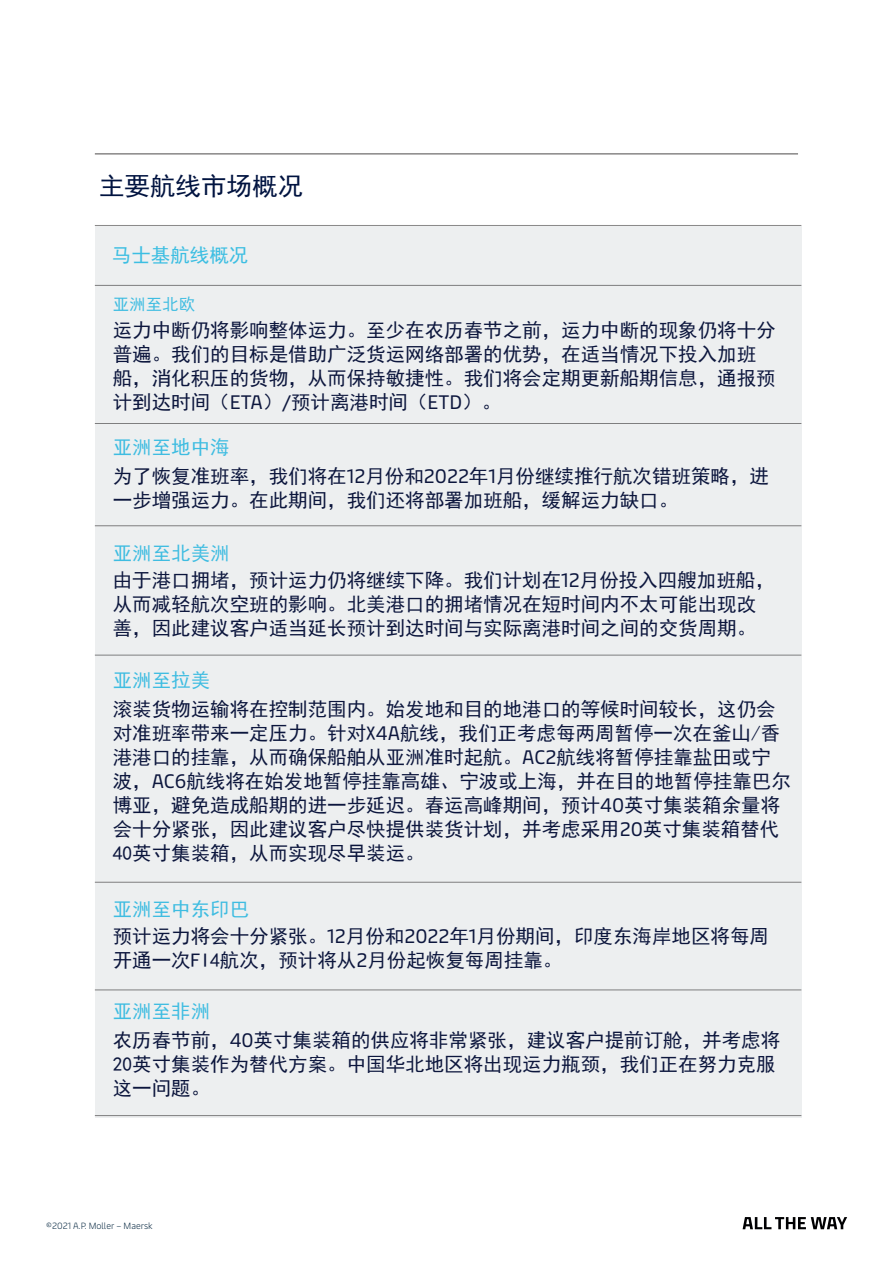
<style>
.page{position:relative;width:893px;height:1263px;background:#fff}
.page>*{position:absolute;margin:0;border:0;box-sizing:border-box;transform-origin:0 0}
.Sub_heading_copy{font:25.5px "Sim Hei";color:#001340}
.Maersk_Body_Copy{font:19.5px/24px "Sim Hei";color:#0c163d}
.Maersk_Body_Copy-2{font:19.5px "Sim Hei";color:#3ebce1}
.Sub_heading_copy-2{font:19.5px "Sim Hei";color:#3cbee2}
.Maersk_Body_Copy-3{font:16.5px "Sim Hei";color:#3ebce1}
.Maersk_Introduction{font:300 9px "Maersk Text";color:#00233d}
.s1{font-family:"Maersk Text"}
</style>
<div class="page">
<svg style="left:743px;top:1217px;width:104px;height:12px"></svg>
<div style="left:95px;top:226px;width:706px;height:891px;background:#edeff0"></div>
<hr style="left:95px;top:225px;width:706px;height:1px;background:#888787">
<hr style="left:95px;top:153px;width:703px;height:2px;background:#888787">
<hr style="left:95px;top:285px;width:706px;height:1px;background:#888787">
<hr style="left:95px;top:423px;width:706px;height:1px;background:#888787">
<hr style="left:95px;top:525px;width:706px;height:1px;background:#888787">
<hr style="left:95px;top:655px;width:706px;height:1px;background:#888787">
<hr style="left:95px;top:882px;width:706px;height:1px;background:#888787">
<hr style="left:95px;top:989px;width:706px;height:1px;background:#888787">
<hr style="left:95px;top:1115px;width:706px;height:1px;background:#888787">
<p class="Sub_heading_copy" style="left:99px;top:173px;width:205px">主要航线市场概况</p>
<p class="Sub_heading_copy-2" style="left:112px;top:245px;width:138px">马士基航线概况</p>
<p class="Maersk_Body_Copy-3" style="left:113px;top:296px;width:84px">亚洲至北欧</p>
<p class="Maersk_Body_Copy" style="left:113px;top:318px;width:664px">运力中断仍将影响整体运力。至少在农历春节之前，运力中断的现象仍将十分普遍。我们的目标是借助广泛货运网络部署的优势，在适当情况下投入加班船，消化积压的货物，从而保持敏捷性。我们将会定期更新船期信息，通报预计到达时间（<span class="s1">ETA</span>）<span class="s1">/</span>预计离港时间（<span class="s1">ETD</span>）。</p>
<p class="Maersk_Body_Copy-2" style="left:113px;top:437px;width:118px">亚洲至地中海</p>
<p class="Maersk_Body_Copy" style="left:113px;top:464px;width:658px">为了恢复准班率，我们将在<span class="s1">12</span>月份和<span class="s1">2022</span>年<span class="s1">1</span>月份继续推行航次错班策略，进一步增强运力。在此期间，我们还将部署加班船，缓解运力缺口。</p>
<p class="Maersk_Body_Copy-2" style="left:113px;top:543px;width:118px">亚洲至北美洲</p>
<p class="Maersk_Body_Copy" style="left:113px;top:568px;width:664px">由于港口拥堵，预计运力仍将继续下降。我们计划在<span class="s1">12</span>月份投入四艘加班船，从而减轻航次空班的影响。北美港口的拥堵情况在短时间内不太可能出现改善，因此建议客户适当延长预计到达时间与实际离港时间之间的交货周期。</p>
<p class="Maersk_Body_Copy-2" style="left:113px;top:671px;width:99px">亚洲至拉美</p>
<p class="Maersk_Body_Copy" style="left:113px;top:697px;width:680px">滚装货物运输将在控制范围内。始发地和目的地港口的等候时间较长，这仍会对准班率带来一定压力。针对X<span class="s1">4A</span>航线，我们正考虑每两周暂停一次在釜山/香港港口的挂靠，从而确保船舶从亚洲准时起航。<span class="s1">AC2</span>航线将暂停挂靠盐田或宁波，<span class="s1">AC6</span>航线将在始发地暂停挂靠高雄、宁波或上海，并在目的地暂停挂靠巴尔博亚，避免造成船期的进一步延迟。春运高峰期间，预计<span class="s1">40</span>英寸集装箱余量将会十分紧张，因此建议客户尽快提供装货计划，并考虑采用<span class="s1">20</span>英寸集装箱替代40英寸集装箱，从而实现尽早装运。</p>
<p class="Maersk_Body_Copy-2" style="left:113px;top:899px;width:138px">亚洲至中东印巴</p>
<p class="Maersk_Body_Copy" style="left:113px;top:924px;width:658px">预计运力将会十分紧张。<span class="s1">12</span>月份和<span class="s1">2022</span>年<span class="s1">1</span>月份期间，印度东海岸地区将每周开通一次FI4航次，预计将从<span class="s1">2</span>月份起恢复每周挂靠。</p>
<p class="Maersk_Body_Copy-2" style="left:113px;top:1001px;width:99px">亚洲至非洲</p>
<p class="Maersk_Body_Copy" style="left:113px;top:1028px;width:669px">农历春节前，<span class="s1">40</span>英寸集装箱的供应将非常紧张，建议客户提前订舱，并考虑将<br>20英寸集装作为替代方案。中国华北地区将出现运力瓶颈，我们正在努力克服这一问题。</p>
<p class="Maersk_Introduction" style="left:46px;top:1218px;width:108px">©2021 A.P. Moller – Maersk</p>
</div>
